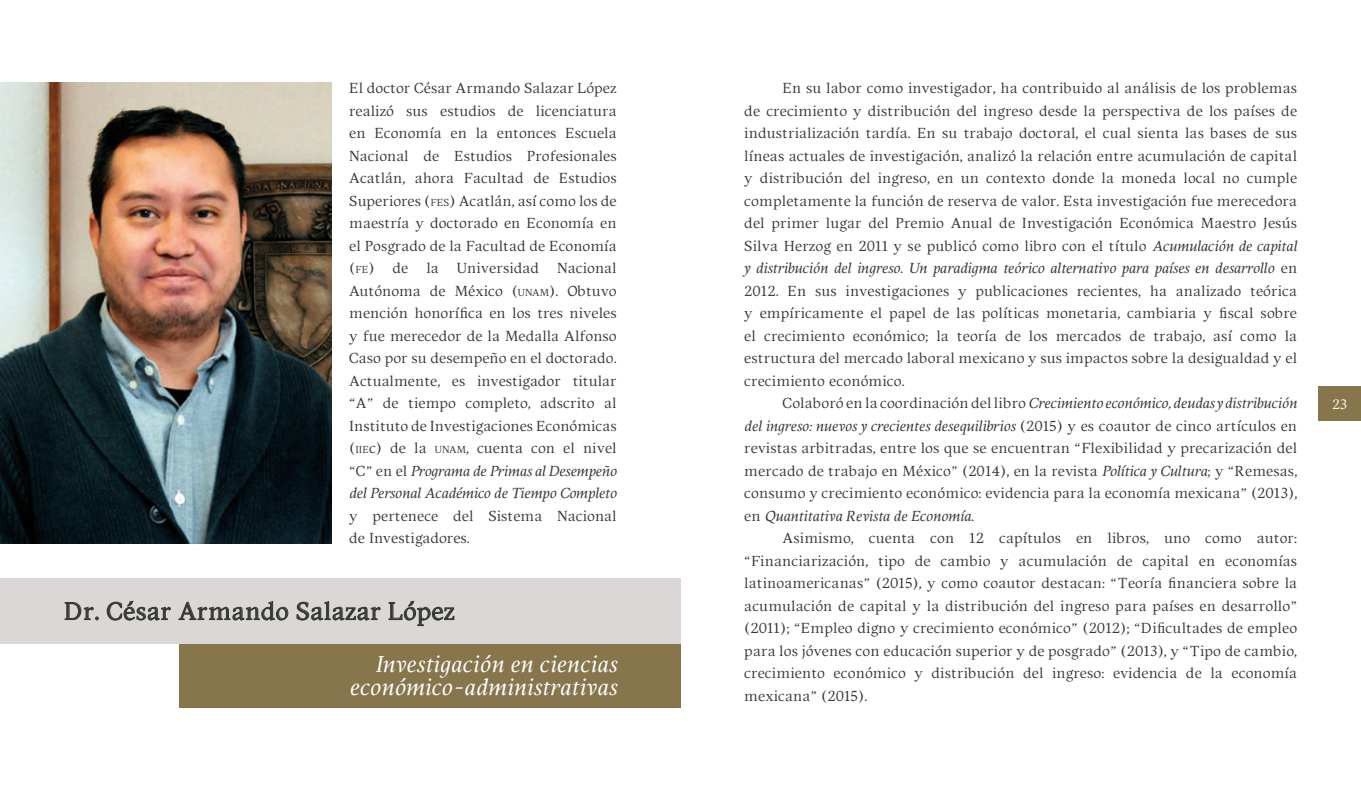
<style>
.page{position:relative;width:1361px;height:808px;background:#fff}
.page>*{position:absolute;margin:0;border:0;box-sizing:border-box;transform-origin:0 0}
.t1{font:24px "Segral";letter-spacing:.01em;color:#363835}
.t2{font:italic 22.5px/23.9px "Segral";letter-spacing:.02em;color:#fff;text-align:right}
.t3{font:14.25px/22.5px "Segral";color:#363835;text-align:justify}
.t4{font:13.5px "Segral";color:#fff}
.s1{font-size:10.05px}
.s2{font-style:inherit}
.s3{font-style:italic}
</style>
<div class="page">
<div style="left:1318px;top:387px;width:43px;height:34px;background:#87754c"></div>
<div style="left:0;top:578px;width:680px;height:66px;background:#dad7d6"></div>
<img style="left:0;top:83px;width:331px;height:460px">
<div style="left:179px;top:644px;width:501px;height:64px;background:#87754c"></div>
<svg style="left:65px;top:602px;width:34px;height:18px"></svg>
<svg style="left:107px;top:601px;width:64px;height:19px"></svg>
<svg style="left:179px;top:601px;width:109px;height:19px"></svg>
<svg style="left:297px;top:601px;width:83px;height:19px"></svg>
<svg style="left:389px;top:601px;width:65px;height:25px"></svg>
<p class="t3" style="left:349px;top:77px;width:269px">El doctor César Armando Salazar López realizó sus estudios de licenciatura en Economía en la entonces Escuela Nacional de Estudios Profesionales Acatlán, ahora Facultad de Estudios Superiores (<span class="s1">FES</span><span class="s2">)</span> Acatlán, así como los de maestría y doctorado en Economía en el Posgrado de la Facultad de Economía (<span class="s1">FE</span>)</p>
<p class="t3" style="left:349px;top:257px;width:269px;text-indent:208px">Nacional Autónoma de México (<span class="s1">UNAM</span><span class="s2">)</span>. Obtuvo mención honorífica en los tres niveles y fue merecedor de la Medalla Alfonso Caso por su desempeño en el doctorado.<br>Actualmente, es investigador titular “A” de tiempo completo, adscrito al Instituto de Investigaciones Económicas (<span class="s1">IIE</span>c) de la <span class="s1">UNAM</span>, cuenta con el nivel “C” en el <span class="s3">Programa de Primas al Desempeño del Personal Académico de Tiempo Completo</span></p>
<p class="t3" style="left:349px;top:505px;width:269px">y pertenece del Sistema Nacional de Investigadores.</p>
<p class="t3" style="left:393px;top:257px;width:17px">de</p>
<p class="t3" style="left:426px;top:257px;width:14px">la</p>
<p class="t3" style="left:457px;top:257px;width:84px">Universidad</p>
<h1 class="t1" style="left:64px;top:597px;width:392px">Dr. César Armando Salazar López</h1>
<h2 class="t2" style="left:350px;top:652px;width:269px">Investigación en ciencias económico-administrativas</h2>
<p class="t3" style="left:744px;top:77px;width:554px;text-indent:38px">En su labor como investigador, ha contribuido al análisis de los problemas de crecimiento y distribución del ingreso desde la perspectiva de los países de industrialización tardía. En su trabajo doctoral, el cual sienta las bases de sus líneas actuales de investigación, analizó la relación entre acumulación de capital y distribución del ingreso, en un contexto donde la moneda local no cumple completamente la función de reserva de valor. Esta investigación fue merecedora del primer lugar del Premio Anual de Investigación Económica Maestro Jesús Silva Herzog en 2011 y se publicó como libro con el título <span class="s3">Acumulación de capital y distribución del ingreso. Un paradigma teórico alternativo para países en desarrollo</span> en 2012. En sus investigaciones y publicaciones recientes, ha analizado teórica y empíricamente el papel de las políticas monetaria, cambiaria y fiscal sobre el crecimiento económico; la teoría de los mercados de trabajo, así como la estructura del mercado laboral mexicano y sus impactos sobre la desigualdad y el crecimiento económico.</p>
<p class="t3" style="left:744px;top:392px;width:554px;text-indent:38px">Colaboró en la coordinación del libro <span class="s3">Crecimiento económico, deudas y distribución del ingreso: nuevos y crecientes desequilibrios</span> (2015) y es coautor de cinco artículos en revistas arbitradas, entre los que se encuentran “Flexibilidad y precarización del mercado de trabajo en México” (2014), en la revista <span class="s3">Política y Cultura</span>; y “Remesas, consumo y crecimiento económico: evidencia para la economía mexicana” (2013), en <span class="s3">Quantitativa Revista de Economía</span>.</p>
<p class="t3" style="left:744px;top:527px;width:554px;text-indent:38px">Asimismo, cuenta con 12 capítulos en libros, uno como autor: “Financiarización, tipo de cambio y acumulación de capital en economías latinoamericanas” (2015), y como coautor destacan: “Teoría financiera sobre la acumulación de capital y la distribución del ingreso para países en desarrollo” (2011); “Empleo digno y crecimiento económico” (2012); “Dificultades de empleo para los jóvenes con educación superior y de posgrado” (2013), y “Tipo de cambio, crecimiento económico y distribución del ingreso: evidencia de la economía mexicana” (2015).</p>
<p class="t4" style="left:1332px;top:396px;width:17px">23</p>
</div>
